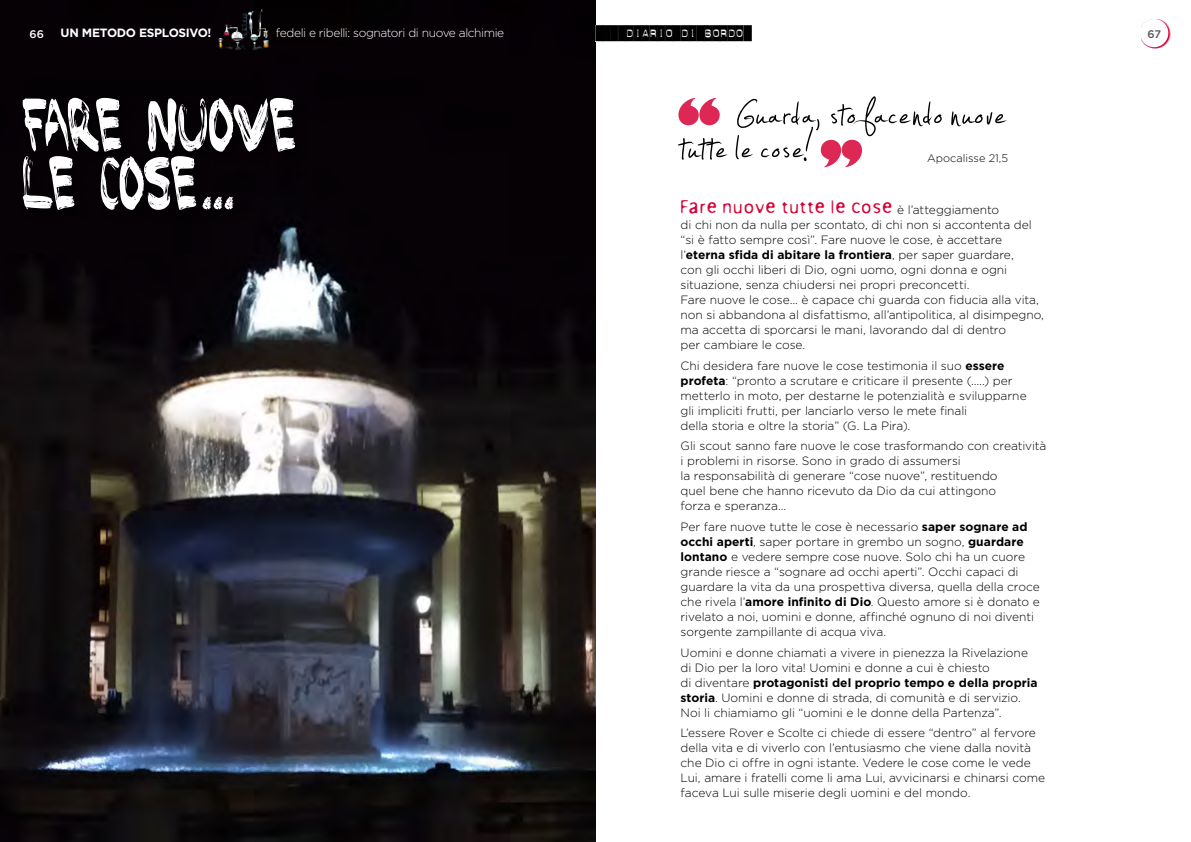
<style>
.page{position:relative;width:1191px;height:842px;background:#fff}
.page>*{position:absolute;margin:0;border:0;box-sizing:border-box;transform-origin:0 0}
.t1{font:71px "Jellyka Estryas Handwriting";letter-spacing:.04em;color:#000}
.t2{font:53.5px/58.2px "Brushed";letter-spacing:-.02em;color:#fff}
.t3{font:18px "Anorexia";letter-spacing:-.015em;color:#d70036}
.t4{font:16px "Dynamoe";letter-spacing:-.025em;color:#000;scale:.9 1}
.t5{font:300 12px/15px "Gotham";letter-spacing:-.005em;color:#000}
.t6{font:300 12px "Gotham";letter-spacing:-.035em;color:#fff}
.t7{font:700 12px "Gotham";letter-spacing:-.025em;color:#fff}
.t8{font:300 11px "Gotham";color:#000}
.t9{font:500 11px "Gotham";color:#fff}
.t10{font:500 11px "Gotham";color:#565656}
.s1{font-family:"Gotham";font-weight:300;font-size:12px;color:#000}
.s2{font-weight:700}
</style>
<div class="page">
<img style="left:0;top:0;width:595px;height:842px">
<svg style="left:1141px;top:20px;width:29px;height:29px"></svg>
<div style="left:1140px;top:19px;width:28px;height:28px;background:#fff;border-radius:50%"></div>
<img style="left:214px;top:9px;width:61px;height:40px">
<div style="left:20px;top:95px;width:290px;height:130px;background:#000"></div>
<svg style="left:820px;top:140px;width:42px;height:27px"></svg>
<svg style="left:678px;top:98px;width:41px;height:27px"></svg>
<p class="t9" style="left:29px;top:27px;width:16px">66</p>
<p class="t7" style="left:61px;top:26px;width:152px">UN METODO ESPLOSIVO!</p>
<p class="t6" style="left:276px;top:27px;width:230px">fedeli e ribelli: sognatori di nuove alchimie</p>
<h3 class="t4" style="left:626px;top:25px;width:132px">DIARIO DI BORDO</h3>
<p class="t10" style="left:1147px;top:27px;width:15px">67</p>
<h2 class="t2" style="left:23px;top:96px;width:273px">FARE NUOVE<br>LE COSE...</h2>
<h1 class="t1" style="left:736px;top:84px;width:270px">Guarda, sto facendo nuove</h1>
<h1 class="t1" style="left:680px;top:118px;width:130px">tutte le cose!</h1>
<p class="t8" style="left:927px;top:152px;width:82px">Apocalisse 21,5</p>
<h3 class="t3" style="left:680px;top:200px;width:320px">Fare nuove tutte le cose <span class="s1">è l’atteggiamento</span></h3>
<p class="t5" style="left:680px;top:217px;width:365px">di chi non da nulla per scontato, di chi non si accontenta del “si è fatto sempre così”. Fare nuove le cose, è accettare l’<span class="s2">eterna sfida di abitare la frontiera</span>, per saper guardare,<br>con gli occhi liberi di Dio, ogni uomo, ogni donna e ogni situazione, senza chiudersi nei propri preconcetti.<br>Fare nuove le cose... è capace chi guarda con fiducia alla vita, non si abbandona al disfattismo, all’antipolitica, al disimpegno, ma accetta di sporcarsi le mani, lavorando dal di dentro<br>per cambiare le cose.</p>
<p class="t5" style="left:680px;top:358px;width:347px">Chi desidera fare nuove le cose testimonia il suo <span class="s2">essere profeta</span>: “pronto a scrutare e criticare il presente (…..) per metterlo in moto, per destarne le potenzialità e svilupparne gli impliciti frutti, per lanciarlo verso le mete finali<br>della storia e oltre la storia” (G. La Pira).</p>
<p class="t5" style="left:680px;top:438px;width:367px">Gli scout sanno fare nuove le cose trasformando con creatività i problemi in risorse. Sono in grado di assumersi<br>la responsabilità di generare “cose nuove”, restituendo<br>quel bene che hanno ricevuto da Dio da cui attingono<br>forza e speranza…</p>
<p class="t5" style="left:680px;top:519px;width:361px">Per fare nuove tutte le cose è necessario <span class="s2">saper sognare ad occhi aperti</span>, saper portare in grembo un sogno, <span class="s2">guardare lontano</span> e vedere sempre cose nuove. Solo chi ha un cuore grande riesce a “sognare ad occhi aperti”. Occhi capaci di guardare la vita da una prospettiva diversa, quella della croce che rivela l’<span class="s2">amore infinito di Dio</span>. Questo amore si è donato e rivelato a noi, uomini e donne, affinché ognuno di noi diventi sorgente zampillante di acqua viva.</p>
<p class="t5" style="left:680px;top:645px;width:358px">Uomini e donne chiamati a vivere in pienezza la Rivelazione di Dio per la loro vita! Uomini e donne a cui è chiesto<br>di diventare <span class="s2">protagonisti del proprio tempo e della propria storia</span>. Uomini e donne di strada, di comunità e di servizio.<br>Noi li chiamiamo gli “uomini e le donne della Partenza”.</p>
<p class="t5" style="left:680px;top:725px;width:366px">L’essere Rover e Scolte ci chiede di essere “dentro” al fervore della vita e di viverlo con l’entusiasmo che viene dalla novità che Dio ci offre in ogni istante. Vedere le cose come le vede Lui, amare i fratelli come li ama Lui, avvicinarsi e chinarsi come faceva Lui sulle miserie degli uomini e del mondo.</p>
</div>
